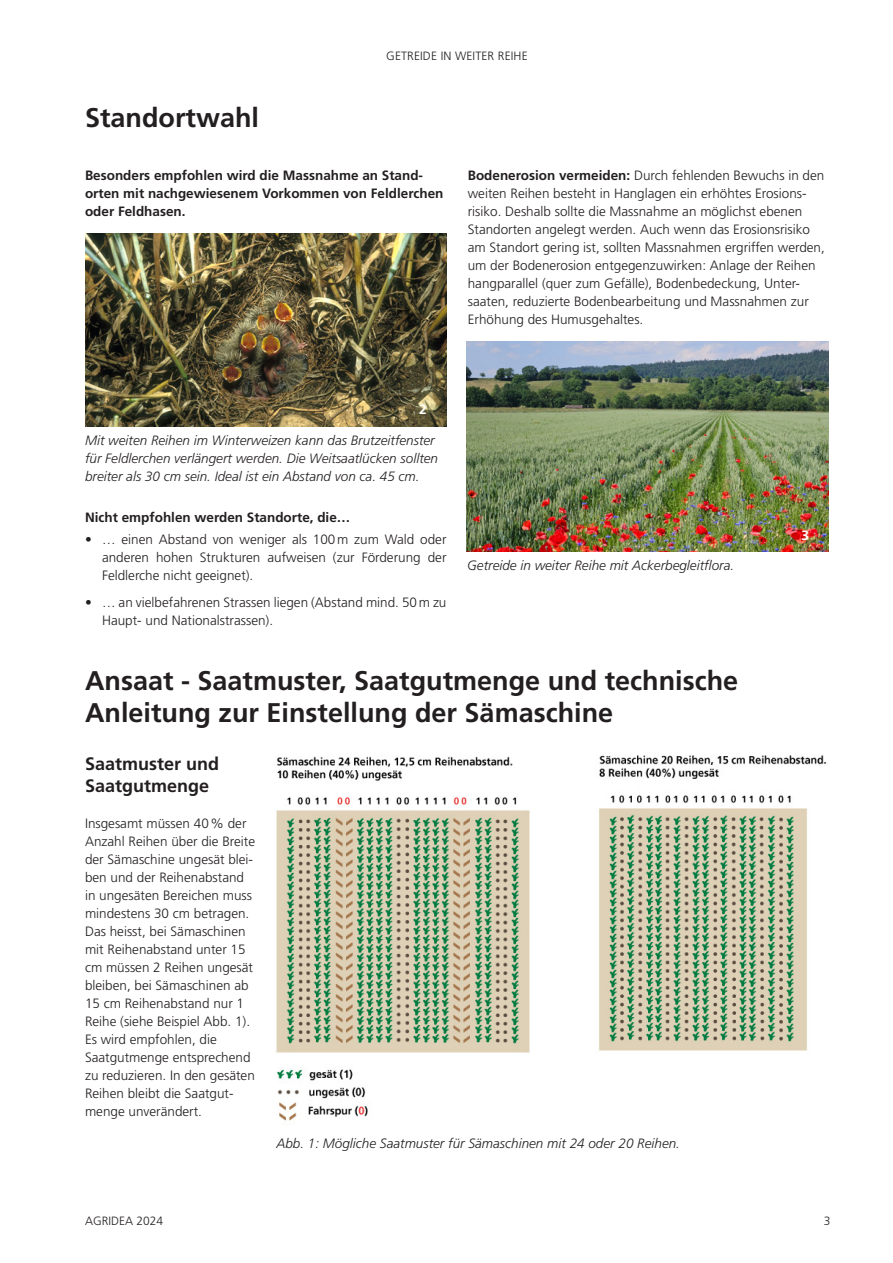
<style>
.page{position:relative;width:893px;height:1263px;background:#fff}
.page>*{position:absolute;margin:0;border:0;box-sizing:border-box;transform-origin:0 0}
.Titel_1{font:700 27px/31.5px "Frutiger LT Pro";color:#231f20}
.Titel_2{font:700 18px/22.5px "Frutiger LT Pro";color:#231f20}
.Standard_DE{font:300 13.5px/18px "Frutiger LT Pro";color:#231f20}
.Legende{font:italic 300 13.5px/18px "Frutiger LT Pro";color:#231f20}
.Standard_DE-2{font:700 13.5px/18px "Frutiger LT Pro";color:#231f20}
.Standard_DE-3{font:700 13.5px "Frutiger LT Pro";color:#fff}
.t1{font:300 12px "Frutiger LT Pro";color:#231f20}
.s1{font-weight:700}
</style>
<div class="page">
<img style="left:467px;top:341px;width:362px;height:211px">
<img style="left:276px;top:755px;width:551px;height:366px">
<img style="left:85px;top:234px;width:361px;height:193px">
<p class="Titel_1" style="left:85px;top:101px;width:176px">Standortwahl</p>
<p class="t1" style="left:386px;top:49px;width:16px">Getre</p>
<p class="t1" style="left:420px;top:49px;width:63px">ide in weiter</p>
<p class="t1" style="left:498px;top:49px;width:23px">Reihe</p>
<p class="Standard_DE-2" style="left:85px;top:166px;width:360px">Besonders empfohlen wird die Massnahme an Stand&shy;orten mit nachgewiesenem Vorkommen von Feldlerchen oder Feldhasen.</p>
<p class="Standard_DE" style="left:468px;top:166px;width:359px"><span class="s1">Bodenerosion vermeiden:</span> Durch fehlenden Bewuchs in den weiten Reihen besteht in Hanglagen ein erhöhtes Erosions&shy;risiko. Deshalb sollte die Massnahme an möglichst ebenen Standorten angelegt werden. Auch wenn das Erosionsrisiko am Standort gering ist, sollten Massnahmen ergriffen werden, um der Bodenerosion entgegenzuwirken: Anlage der Reihen hangparallel (quer zum Gefälle), Bodenbedeckung, Unter&shy;saaten, reduzierte Bodenbearbeitung und Massnahmen zur Erhöhung des Humusgehaltes.</p>
<p class="Standard_DE-3" style="left:419px;top:401px;width:9px">2</p>
<p class="Legende" style="left:85px;top:432px;width:355px">Mit weiten Reihen im Winterweizen kann das Brutzeitfenster für Feldlerchen verlängert werden. Die Weitsaatlücken sollten breiter als 30 cm sein. Ideal ist ein Abstand von ca. 45 cm.</p>
<p class="Standard_DE-2" style="left:85px;top:508px;width:267px">Nicht empfohlen werden Standorte, die…</p>
<p class="Standard_DE" style="left:102px;top:531px;width:346px;text-align:justify;text-indent:-17px">• … einen Abstand von weniger als 100m zum Wald oder anderen hohen Strukturen aufweisen (zur Förderung der Feldlerche nicht geeignet).</p>
<p class="Standard_DE" style="left:102px;top:593px;width:346px;text-indent:-17px">• … an vielbefahrenen Strassen liegen (Abstand mind. 50m zu<br>Haupt- und Nationalstrassen).</p>
<p class="Legende" style="left:467px;top:557px;width:269px">Getreide in weiter Reihe mit Ackerbegleitflora.</p>
<p class="Standard_DE-3" style="left:801px;top:527px;width:9px">3</p>
<p class="Titel_1" style="left:85px;top:665px;width:655px">Ansaat - Saatmuster, Saatgutmenge und technische<br>Anleitung zur Einstellung der Sämaschine</p>
<p class="Titel_2" style="left:85px;top:752px;width:136px">Saatmuster und<br>Saatgutmenge</p>
<p class="Standard_DE" style="left:85px;top:814px;width:172px">Insgesamt müssen 40% der<br>Anzahl Reihen über die Breite der Sämaschine ungesät blei&shy;ben und der Reihenabstand in ungesäten Bereichen muss mindestens 30 cm betragen.<br>Das heisst, bei Sämaschinen mit Reihenabstand unter 15 cm müssen 2 Reihen ungesät bleiben, bei Sämaschinen ab<br>15 cm Reihenabstand nur 1<br>Reihe (siehe Beispiel Abb. 1).</p>
<p class="Standard_DE" style="left:85px;top:1030px;width:171px">Es wird empfohlen, die<br>Saatgutmenge entsprechend zu reduzieren. In den gesäten<br>Reihen bleibt die Saatgut&shy;menge unverändert.</p>
<p class="Legende" style="left:276px;top:1135px;width:405px">Abb. 1: Mögliche Saatmuster für Sämaschinen mit 24 oder 20 Reihen.</p>
<p class="t1" style="left:85px;top:1214px;width:80px">AGRIDEA 2024</p>
<p class="t1" style="left:824px;top:1214px;width:8px">3</p>
</div>
